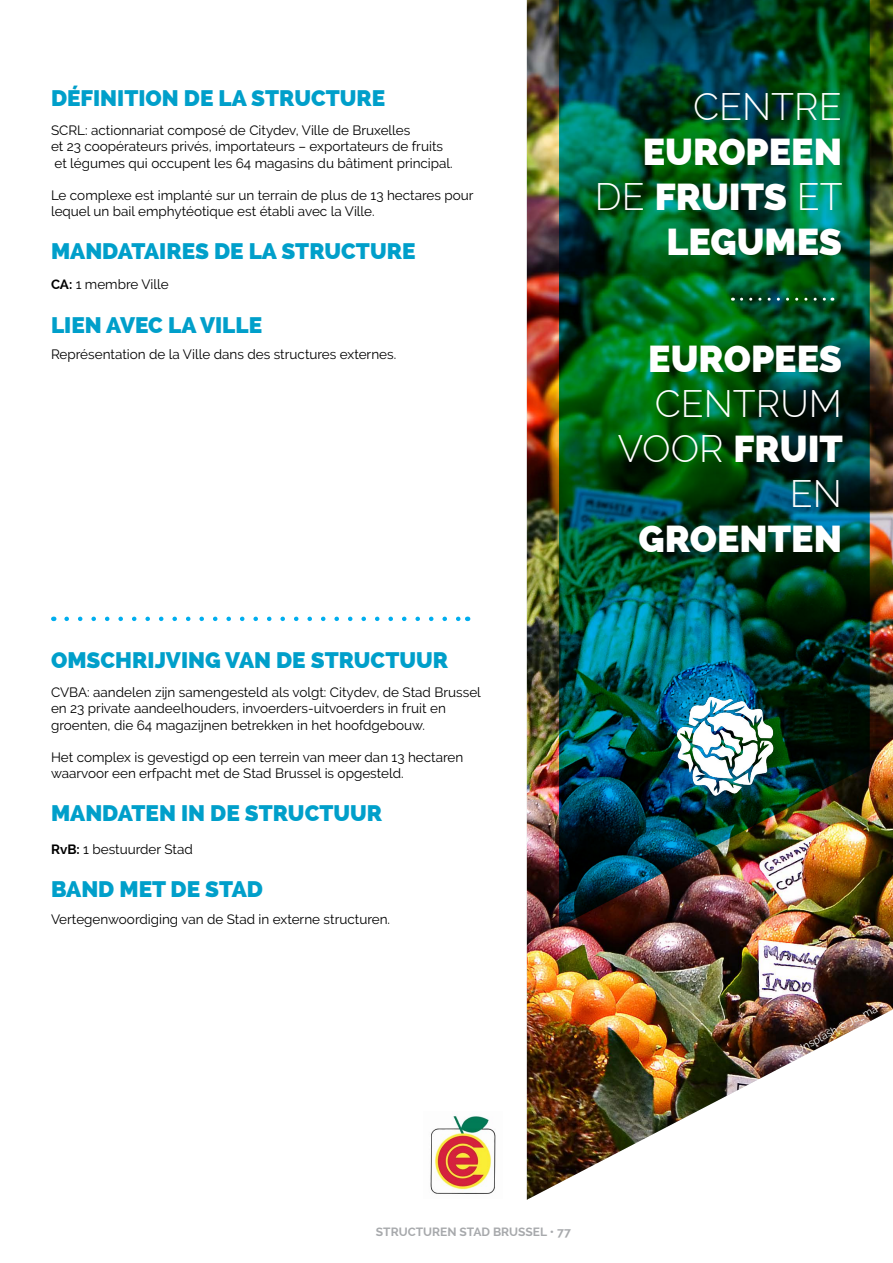
<style>
.page{position:relative;width:893px;height:1263px;background:#fff}
.page>*{position:absolute;margin:0;border:0;box-sizing:border-box;transform-origin:0 0}
.t1{font:800 37.5px/45px "Raleway";color:#fff;text-align:right}
.t2{font:300 37.5px/45px "Raleway";color:#fff;text-align:right}
.t3{font:800 22.5px "Raleway";color:#009fca}
.t4{font:13.5px/16.2px "Raleway";color:#000}
.t5{font:700 12px "Raleway";color:#a7a9ac}
.t6{font:10.5px "Raleway";color:#fff}
.s1{font-weight:700}
.s2{font-weight:300}
.s3{font-weight:800}
</style>
<div class="page">
<img style="left:527px;top:0;width:366px;height:1200px">
<img style="left:559px;top:0;width:311px;height:927px">
<svg style="left:741px;top:298px;width:92px;height:3px"></svg>
<img style="left:645px;top:682px;width:167px;height:114px">
<img style="left:430px;top:1116px;width:66px;height:78px">
<svg style="left:67px;top:617px;width:393px;height:4px"></svg>
<h2 class="t3" style="left:51px;top:85px;width:336px">DÉFINITION DE LA STRUCTURE</h2>
<p class="t4" style="left:51px;top:122px;width:403px">SCRL: actionnariat composé de Citydev, Ville de Bruxelles<br>et 23 coopérateurs privés, importateurs – exportateurs de fruits et légumes qui occupent les 64 magasins du bâtiment principal.</p>
<p class="t4" style="left:51px;top:187px;width:424px">Le complexe est implanté sur un terrain de plus de 13 hectares pour lequel un bail emphytéotique est établi avec la Ville.</p>
<h2 class="t3" style="left:51px;top:238px;width:366px">MANDATAIRES DE LA STRUCTURE</h2>
<p class="t4" style="left:51px;top:276px;width:119px"><span class="s1">CA:</span> 1 membre Ville</p>
<h2 class="t3" style="left:51px;top:312px;width:213px">LIEN AVEC LA VILLE</h2>
<p class="t4" style="left:51px;top:346px;width:347px">Représentation de la Ville dans des structures externes.</p>
<h2 class="t3" style="left:51px;top:647px;width:399px">OMSCHRIJVING VAN DE STRUCTUUR</h2>
<p class="t4" style="left:51px;top:684px;width:431px">CVBA: aandelen zijn samengesteld als volgt: Citydev, de Stad Brussel en 23 private aandeelhouders, invoerders-uitvoerders in fruit en groenten, die 64 magazijnen betrekken in het hoofdgebouw.</p>
<p class="t4" style="left:51px;top:749px;width:414px">Het complex is gevestigd op een terrein van meer dan 13 hectaren waarvoor een erfpacht met de Stad Brussel is opgesteld.</p>
<h2 class="t3" style="left:51px;top:800px;width:333px">MANDATEN IN DE STRUCTUUR</h2>
<p class="t4" style="left:51px;top:841px;width:143px"><span class="s1">RvB:</span> 1 bestuurder Stad</p>
<h2 class="t3" style="left:51px;top:876px;width:213px">BAND MET DE STAD</h2>
<p class="t4" style="left:51px;top:911px;width:341px">Vertegenwoordiging van de Stad in externe structuren.</p>
<h1 class="t2" style="left:693px;top:84px;width:150px">CENTRE</h1>
<h1 class="t1" style="left:595px;top:129px;width:249px">EUROPEEN<br><span class="s2">DE</span> FRUITS <span class="s2">ET<br></span>LEGUMES</h1>
<h1 class="t1" style="left:648px;top:336px;width:195px">EUROPEES</h1>
<h1 class="t2" style="left:618px;top:381px;width:227px">CENTRUM<br>VOOR <span class="s3">FRUIT<br></span>EN</h1>
<h1 class="t1" style="left:638px;top:516px;width:205px">GROENTEN</h1>
<p class="t6" style="left:794px;top:1045px;width:92px;rotate:-28deg">Unsplash © Ja_ma</p>
<p class="t5" style="left:376px;top:1225px;width:196px">STRUCTUREN STAD BRUSSEL • 77</p>
</div>
